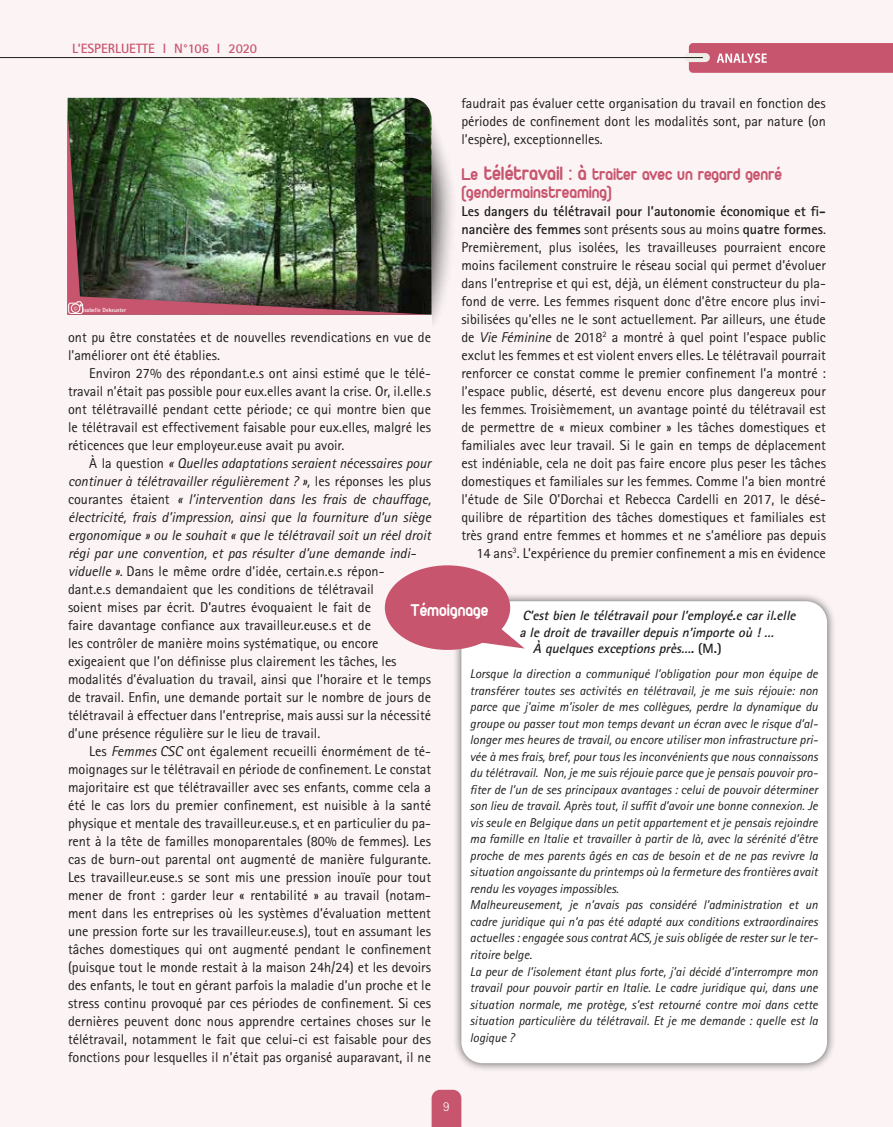
<style>
.page{position:relative;width:893px;height:1127px;background:#fbf3f4}
.page>*{position:absolute;margin:0;border:0;box-sizing:border-box;transform-origin:0 0}
._2-Analyse_sous-titr{font:18px/18px "Duepuntozerobold";color:#c8556e}
._2-Analyse_sous-titr-2{font:18px "Duepuntozerobold";color:#fff}
._2-Analyse__TXT_-sui{font:14.25px/18px "Rotis Sans Serif";color:#1d1d1b;text-align:justify}
._2-Analyse_TXT-_1er{font:14.25px/18px "Rotis Sans Serif";color:#1d1d1b}
._2-Analyse_TXT-_1er-2{font:italic 700 13.5px "Rotis Sans Serif";color:#1d1d1b}
.t1{font:700 13.5px "Rotis Sans Serif";color:#c8556e}
.t2{font:300 13.5px "Rotis Sans Serif";color:#fff}
._2-Analyse_TXT-_1er-3{font:italic 12.75px/16.5px "Rotis Sans Serif";color:#1d1d1b;text-align:justify}
.copiePhoto{font:700 6px "Rotis Sans Serif";color:#fff}
.s1{font-size:21px}
.s2{font-weight:700}
.s3{font-style:italic}
.s4{font-size:7.5px}
.s5{font-style:normal}
</style>
<div class="page">
<svg style="left:432px;top:1090px;width:29px;height:37px"></svg>
<svg style="left:689px;top:43px;width:204px;height:30px;background:#ca5d74"></svg>
<svg style="left:689px;top:53px;width:16px;height:9px"></svg>
<hr style="left:0;top:57px;width:703px;height:1px;background:#1d1d1b">
<div style="left:452px;top:592px;width:384px;height:480px;background:#1d1d1b;opacity:.75"></div>
<div style="left:461px;top:601px;width:366px;height:462px;background:#fff"></div>
<svg style="left:432px;top:125px;width:20px;height:198px"></svg>
<img style="left:68px;top:98px;width:358px;height:7px">
<img style="left:67px;top:105px;width:365px;height:210px">
<svg style="left:68px;top:301px;width:15px;height:13px"></svg>
<div style="left:385px;top:565px;width:125px;height:85px;background:#c8556e;border-radius:50%"></div>
<svg style="left:466px;top:626px;width:59px;height:22px"></svg>
<p class="t1" style="left:72px;top:40px;width:186px">L’ESPERLUETTE I N°106 I 2020</p>
<p class="_2-Analyse__TXT_-sui" style="left:461px;top:94px;width:366px">faudrait pas évaluer cette organisation du travail en fonction des périodes de confinement dont les modalités sont, par nature (on l’espère), exceptionnelles.</p>
<p class="_2-Analyse_sous-titr" style="left:461px;top:165px;width:322px">Le <span class="s1">télétravail : à</span> traiter avec un regard genré (gendermainstreaming)</p>
<p class="_2-Analyse_TXT-_1er" style="left:461px;top:202px;width:366px;text-align:right"><span class="s2">Les dangers du télétravail pour l’autonomie économique et fi&shy;nancière des femmes</span> sont présents sous au moins <span class="s2">quatre formes</span>.<br>Premièrement, plus isolées, les travailleuses pourraient encore moins facilement construire le réseau social qui permet d’évoluer dans l’entreprise et qui est, déjà, un élément constructeur du pla&shy;fond de verre. Les femmes risquent donc d’être encore plus invi&shy;sibilisées qu’elles ne le sont actuellement. Par ailleurs, une étude de <span class="s3">Vie Féminine</span> de 2018<sup>2</sup> a montré à quel point l’espace public exclut les femmes et est violent envers elles. Le télétravail pourrait renforcer ce constat comme le premier confinement l’a montré : l’espace public, déserté, est devenu encore plus dangereux pour les femmes. Troisièmement, un avantage pointé du télétravail est de permettre de « mieux combiner » les tâches domestiques et familiales avec leur travail. Si le gain en temps de déplacement est indéniable, cela ne doit pas faire encore plus peser les tâches domestiques et familiales sur les femmes. Comme l’a bien montré l’étude de Sile O’Dorchai et Rebecca Cardelli en 2017, le désé&shy;quilibre de répartition des tâches domestiques et familiales est très grand entre femmes et hommes et ne s’améliore pas depuis 14 ans<sup>3</sup>. L’expérience du premier confinement a mis en évidence</p>
<p class="copiePhoto" style="left:74px;top:306px;width:54px"><span class="s4">©</span> Isabelle Dekeuster</p>
<p class="_2-Analyse_TXT-_1er" style="left:68px;top:328px;width:365px">ont pu être constatées et de nouvelles revendications en vue de l’améliorer ont été établies.</p>
<p class="_2-Analyse__TXT_-sui" style="left:68px;top:364px;width:365px;text-indent:21px">Environ 27% des répondant.e.s ont ainsi estimé que le télé&shy;travail n’était pas possible pour eux.elles avant la crise. Or, il.elle.s ont télétravaillé pendant cette période; ce qui montre bien que le télétravail est effectivement faisable pour eux.elles, malgré les réticences que leur employeur.euse avait pu avoir.</p>
<p class="_2-Analyse__TXT_-sui" style="left:68px;top:454px;width:365px;text-align:left;text-indent:21px">À la question <span class="s3">« Quelles adaptations seraient nécessaires pour continuer à télétravailler régulièrement ? »,</span> les réponses les plus courantes étaient <span class="s3">« l’intervention dans les frais de chauffage, électricité, frais d’impression, ainsi que la fourniture d’un siège ergonomique » ou le souhait « que le télétravail soit un réel droit régi par une convention, et pas résulter d’une demande indi&shy;viduelle ».</span> Dans le même ordre d’idée, certain.e.s répon-<br>dant.e.s demandaient que les conditions de télétravail<br>soient mises par écrit. D’autres évoquaient le fait de<br>faire davantage confiance aux travailleur.euse.s et de<br>les contrôler de manière moins systématique, ou encore exigeaient que l’on définisse plus clairement les tâches, les modalités d’évaluation du travail, ainsi que l’horaire et le temps de travail. Enfin, une demande portait sur le nombre de jours de télétravail à effectuer dans l’entreprise, mais aussi sur la nécessité d’une présence régulière sur le lieu de travail.</p>
<p class="_2-Analyse__TXT_-sui" style="left:68px;top:742px;width:365px;text-indent:21px">Les <span class="s3">Femmes CSC</span> ont également recueilli énormément de té&shy;moignages sur le télétravail en période de confinement. Le constat majoritaire est que télétravailler avec ses enfants, comme cela a été le cas lors du premier confinement, est nuisible à la santé physique et mentale des travailleur.euse.s, et en particulier du pa&shy;rent à la tête de familles monoparentales (80% de femmes). Les cas de burn-out parental ont augmenté de manière fulgurante.<br>Les travailleur.euse.s se sont mis une pression inouïe pour tout mener de front : garder leur « rentabilité » au travail (notam&shy;ment dans les entreprises où les systèmes d’évaluation mettent une pression forte sur les travailleur.euse.s), tout en assumant les tâches domestiques qui ont augmenté pendant le confinement (puisque tout le monde restait à la maison 24h/24) et les devoirs des enfants, le tout en gérant parfois la maladie d’un proche et le stress continu provoqué par ces périodes de confinement. Si ces dernières peuvent donc nous apprendre certaines choses sur le télétravail, notamment le fait que celui-ci est faisable pour des fonctions pour lesquelles il n’était pas organisé auparavant, il ne</p>
<p class="_2-Analyse_sous-titr-2" style="left:411px;top:599px;width:79px">Témoignage</p>
<p class="_2-Analyse_TXT-_1er-2" style="left:522px;top:607px;width:278px">C’estbien letélétravailpourl’employé.ecaril.elle</p>
<p class="_2-Analyse_TXT-_1er-2" style="left:519px;top:624px;width:259px">aledroitdetravaillerdepuisn’importeoù !…</p>
<p class="_2-Analyse_TXT-_1er-2" style="left:533px;top:640px;width:190px">À quelquesexceptions près….<span class="s5">( M . )</span></p>
<p class="_2-Analyse_TXT-_1er-3" style="left:470px;top:666px;width:350px">Lorsque la direction a communiqué l’obligation pour mon équipe de transférer toutes ses activités en télétravail, je me suis réjouie: non parce que j’aime m’isoler de mes collègues, perdre la dynamique du groupe ou passer tout mon temps devant un écran avec le risque d’al&shy;longer mes heures de travail, ou encore utiliser mon infrastructure pri&shy;vée à mes frais, bref, pour tous les inconvénients que nous connaissons du télétravail. Non, je me suis réjouie parce que je pensais pouvoir pro&shy;fiter de l’un de ses principaux avantages : celui de pouvoir déterminer son lieu de travail. Après tout, il suffit d’avoir une bonne connexion. Je vis seule en Belgique dans un petit appartement et je pensais rejoindre ma famille en Italie et travailler à partir de là, avec la sérénité d’être proche de mes parents âgés en cas de besoin et de ne pas revivre la situation angoissante du printemps où la fermeture des frontières avait rendu les voyages impossibles.</p>
<p class="_2-Analyse_TXT-_1er-3" style="left:470px;top:897px;width:350px">Malheureusement, je n’avais pas considéré l’administration et un cadre juridique qui n’a pas été adapté aux conditions extraordinaires actuelles : engagée sous contrat ACS, je suis obligée de rester sur le ter&shy;ritoire belge.</p>
<p class="_2-Analyse_TXT-_1er-3" style="left:470px;top:963px;width:350px">La peur de l’isolement étant plus forte, j’ai décidé d’interrompre mon travail pour pouvoir partir en Italie. Le cadre juridique qui, dans une situation normale, me protège, s’est retourné contre moi dans cette situation particulière du télétravail. Et je me demande : quelle est la logique ?</p>
<p class="t2" style="left:443px;top:1098px;width:8px">9</p>
</div>
